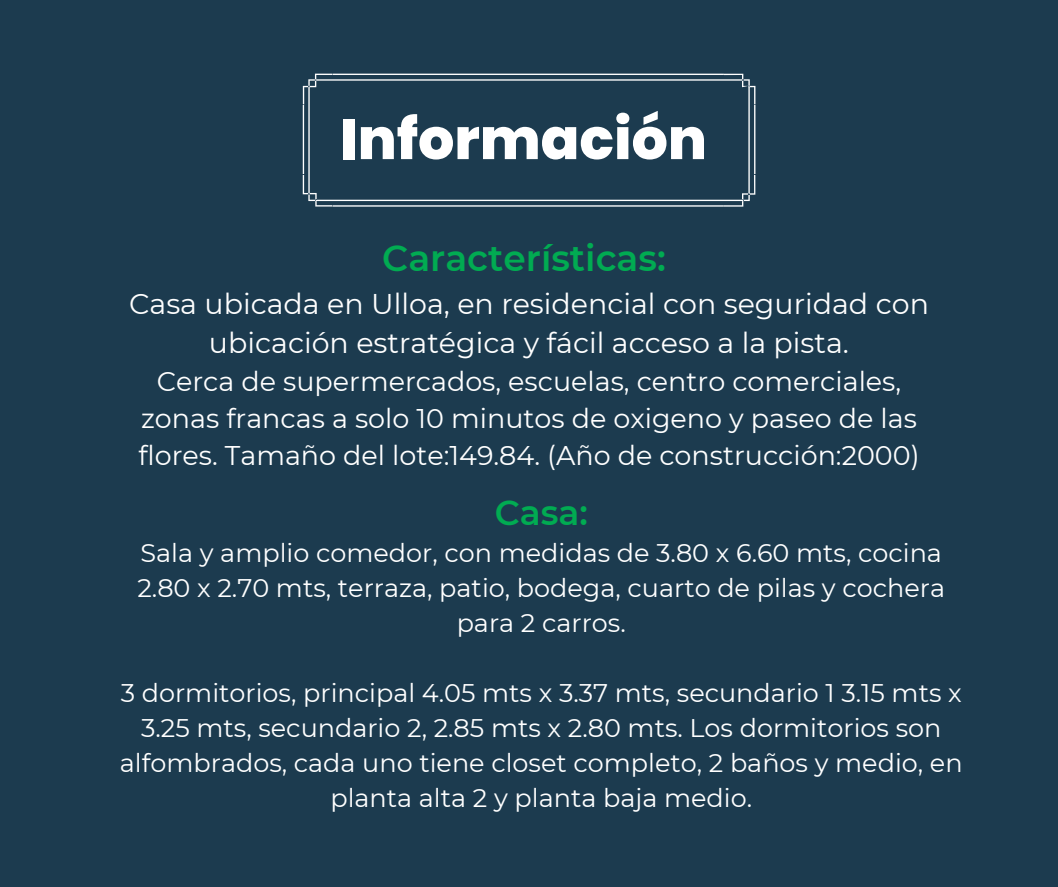
<style>
.page{position:relative;width:1058px;height:887px;background:#fff}
.page>*{position:absolute;margin:0;border:0;box-sizing:border-box;transform-origin:0 0}
.t1{font:800 57px "Poppins";color:#fff}
.t2{font:600 36px "Montserrat";color:#01ab52}
.t3{font:600 34.5px "Montserrat";color:#01ab52}
.t4{font:28.5px/39.3px "Montserrat";color:#fff;text-align:center}
.t5{font:27px/37.2px "Montserrat";color:#fff;text-align:center}
.t6{font:25.5px/34.8px "Montserrat";color:#fff;text-align:center}
</style>
<div class="page">
<div style="left:0;top:0;width:1058px;height:886px;background:#1c3b4f"></div>
<svg style="left:303px;top:74px;width:452px;height:132px"></svg>
<h1 class="t1" style="left:340px;top:99px;width:368px">Información</h1>
<h2 class="t2" style="left:382px;top:236px;width:285px">Características:</h2>
<p class="t4" style="left:129px;top:284px;width:801px">Casa ubicada en Ulloa, en residencial con seguridad con ubicación estratégica y fácil acceso a la pista.</p>
<p class="t5" style="left:138px;top:362px;width:782px">Cerca de supermercados, escuelas, centro comerciales, zonas francas a solo 10 minutos de oxigeno y paseo de las flores. Tamaño del lote:149.84. (Año de construcción:2000)</p>
<h3 class="t3" style="left:494px;top:492px;width:95px">Casa:</h3>
<p class="t6" style="left:137px;top:536px;width:809px">Sala y amplio comedor, con medidas de 3.80 x 6.60 mts, cocina<br>2.80 x 2.70 mts, terraza, patio, bodega, cuarto de pilas y cochera para 2 carros.</p>
<p class="t6" style="left:120px;top:675px;width:844px">3 dormitorios, principal 4.05 mts x 3.37 mts, secundario 1 3.15 mts x 3.25 mts, secundario 2, 2.85 mts x 2.80 mts. Los dormitorios son alfombrados, cada uno tiene closet completo, 2 baños y medio, en planta alta 2 y planta baja medio.</p>
</div>
